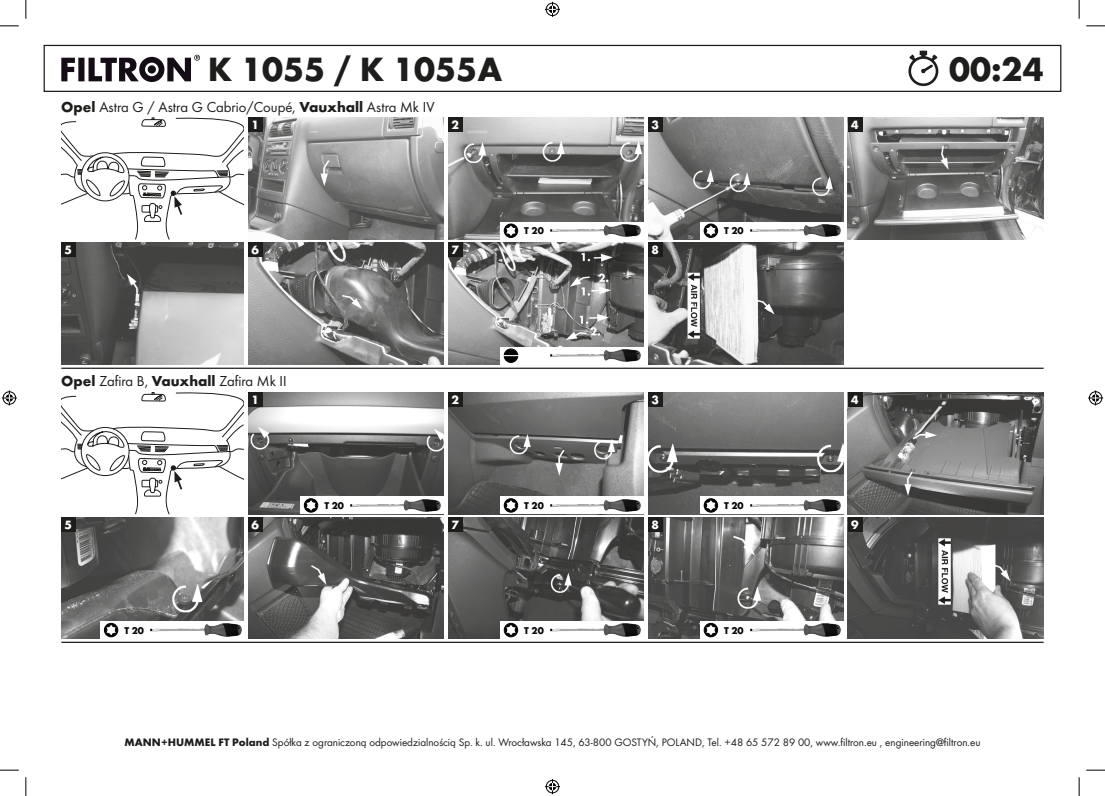
<style>
.page{position:relative;width:1105px;height:796px;background:#fff}
.page>*{position:absolute;margin:0;border:0;box-sizing:border-box;transform-origin:0 0}
.t1{font:700 35px "Futura";color:#1d1d1b}
.t2{font:15px "Futura Boo";color:#1d1d1b}
.t3{font:700 12.5px "Futura";color:#fff}
.t4{font:11.25px "Futura Boo";color:#1d1d1b}
.t5{font:700 10.12px "Futura";color:#020203}
.s1{font-family:"Futura";font-weight:700}
</style>
<div class="page">
<div style="left:44px;top:45px;width:1016px;height:47px;border:1px solid #1d1d1b"></div>
<svg style="left:61px;top:55px;width:139px;height:27px"></svg>
<hr style="left:61px;top:368px;width:982px;height:1px;background:#1d1d1b">
<img style="left:448px;top:118px;width:195px;height:122px">
<div style="left:448px;top:118px;width:14px;height:14px;background:#1d1d1b"></div>
<div style="left:500px;top:222px;width:143px;height:18px;background:#fff"></div>
<img style="left:550px;top:225px;width:90px;height:12px">
<div style="left:504px;top:224px;width:13px;height:14px;border:1px solid #020203;border-radius:50%"></div>
<svg style="left:504px;top:224px;width:13px;height:13px"></svg>
<img style="left:648px;top:118px;width:195px;height:122px">
<div style="left:647px;top:118px;width:15px;height:14px;background:#1d1d1b"></div>
<div style="left:700px;top:222px;width:143px;height:18px;background:#fff"></div>
<img style="left:750px;top:225px;width:90px;height:12px">
<div style="left:703px;top:224px;width:14px;height:14px;border:1px solid #020203;border-radius:50%"></div>
<svg style="left:704px;top:224px;width:13px;height:13px"></svg>
<img style="left:648px;top:243px;width:195px;height:121px">
<div style="left:647px;top:243px;width:15px;height:14px;background:#1d1d1b"></div>
<img style="left:448px;top:243px;width:195px;height:121px">
<div style="left:448px;top:243px;width:14px;height:14px;background:#1d1d1b"></div>
<div style="left:500px;top:347px;width:143px;height:17px;background:#fff"></div>
<img style="left:550px;top:350px;width:90px;height:12px">
<svg style="left:503px;top:349px;width:15px;height:14px"></svg>
<img style="left:847px;top:118px;width:196px;height:122px">
<div style="left:847px;top:118px;width:14px;height:14px;background:#1d1d1b"></div>
<img style="left:248px;top:243px;width:196px;height:121px">
<div style="left:248px;top:243px;width:14px;height:14px;background:#1d1d1b"></div>
<img style="left:61px;top:242px;width:183px;height:122px">
<div style="left:61px;top:242px;width:14px;height:14px;background:#1d1d1b"></div>
<img style="left:248px;top:118px;width:196px;height:122px">
<div style="left:248px;top:118px;width:14px;height:14px;background:#1d1d1b"></div>
<svg style="left:61px;top:118px;width:183px;height:122px"></svg>
<img style="left:248px;top:392px;width:196px;height:122px">
<div style="left:248px;top:392px;width:14px;height:15px;background:#1d1d1b"></div>
<div style="left:301px;top:496px;width:143px;height:18px;background:#fff"></div>
<img style="left:350px;top:499px;width:91px;height:12px">
<div style="left:304px;top:498px;width:14px;height:14px;border:1px solid #020203;border-radius:50%"></div>
<svg style="left:304px;top:499px;width:14px;height:13px"></svg>
<img style="left:248px;top:517px;width:196px;height:122px">
<div style="left:248px;top:517px;width:14px;height:14px;background:#1d1d1b"></div>
<img style="left:448px;top:517px;width:195px;height:122px">
<div style="left:448px;top:517px;width:14px;height:14px;background:#1d1d1b"></div>
<div style="left:500px;top:621px;width:143px;height:18px;background:#fff"></div>
<img style="left:550px;top:624px;width:90px;height:12px">
<svg style="left:504px;top:623px;width:13px;height:14px"></svg>
<img style="left:648px;top:517px;width:195px;height:122px">
<div style="left:647px;top:517px;width:15px;height:14px;background:#1d1d1b"></div>
<div style="left:700px;top:621px;width:143px;height:18px;background:#fff"></div>
<img style="left:750px;top:624px;width:90px;height:12px">
<div style="left:703px;top:623px;width:14px;height:14px;border:1px solid #020203;border-radius:50%"></div>
<svg style="left:704px;top:623px;width:13px;height:14px"></svg>
<img style="left:847px;top:517px;width:196px;height:122px">
<div style="left:847px;top:517px;width:14px;height:14px;background:#1d1d1b"></div>
<img style="left:847px;top:392px;width:196px;height:122px">
<div style="left:847px;top:392px;width:14px;height:15px;background:#1d1d1b"></div>
<img style="left:448px;top:392px;width:195px;height:122px">
<div style="left:448px;top:392px;width:14px;height:15px;background:#1d1d1b"></div>
<div style="left:500px;top:496px;width:143px;height:18px;background:#fff"></div>
<img style="left:550px;top:499px;width:90px;height:12px">
<div style="left:504px;top:498px;width:13px;height:14px;border:1px solid #020203;border-radius:50%"></div>
<svg style="left:504px;top:499px;width:13px;height:13px"></svg>
<img style="left:648px;top:392px;width:195px;height:122px">
<div style="left:647px;top:392px;width:15px;height:15px;background:#1d1d1b"></div>
<div style="left:700px;top:496px;width:143px;height:18px;background:#fff"></div>
<img style="left:750px;top:499px;width:90px;height:12px">
<div style="left:703px;top:498px;width:14px;height:14px;border:1px solid #020203;border-radius:50%"></div>
<svg style="left:704px;top:499px;width:13px;height:13px"></svg>
<img style="left:61px;top:517px;width:183px;height:122px">
<div style="left:61px;top:517px;width:14px;height:14px;background:#1d1d1b"></div>
<div style="left:101px;top:621px;width:143px;height:18px;background:#fff"></div>
<img style="left:150px;top:624px;width:91px;height:12px">
<svg style="left:104px;top:623px;width:14px;height:14px"></svg>
<svg style="left:61px;top:392px;width:183px;height:122px"></svg>
<hr style="left:61px;top:642px;width:982px;height:1px;background:#1d1d1b">
<svg style="left:908px;top:51px;width:30px;height:35px"></svg>
<svg style="left:0;top:25px;width:19px;height:2px"></svg>
<svg style="left:1086px;top:25px;width:18px;height:2px"></svg>
<svg style="left:0;top:769px;width:19px;height:2px"></svg>
<svg style="left:1086px;top:769px;width:18px;height:2px"></svg>
<svg style="left:25px;top:0;width:2px;height:19px"></svg>
<svg style="left:25px;top:777px;width:2px;height:19px"></svg>
<svg style="left:1078px;top:0;width:1px;height:19px"></svg>
<svg style="left:1078px;top:777px;width:1px;height:19px"></svg>
<svg style="left:545px;top:2px;width:15px;height:15px"></svg>
<svg style="left:545px;top:779px;width:15px;height:15px"></svg>
<svg style="left:2px;top:390px;width:15px;height:15px"></svg>
<svg style="left:1088px;top:390px;width:14px;height:15px"></svg>
<h1 class="t1" style="left:208px;top:44px;width:296px">K 1055 / K 1055A</h1>
<h1 class="t1" style="left:948px;top:44px;width:96px">00:24</h1>
<h2 class="t2" style="left:61px;top:96px;width:374px"><span class="s1">Opel</span> Astra G / Astra G Cabrio/Coupé, <span class="s1">Vauxhall</span> Astra Mk IV</h2>
<p class="t3" style="left:451px;top:116px;width:9px">2</p>
<p class="t3" style="left:651px;top:116px;width:9px">3</p>
<p class="t3" style="left:251px;top:116px;width:9px">1</p>
<p class="t3" style="left:851px;top:116px;width:9px">4</p>
<p class="t3" style="left:65px;top:241px;width:9px">5</p>
<p class="t3" style="left:251px;top:241px;width:9px">6</p>
<h2 class="t2" style="left:61px;top:371px;width:227px"><span class="s1">Opel</span> Zafira B, <span class="s1">Vauxhall</span> Zafira Mk II</h2>
<p class="t3" style="left:251px;top:391px;width:9px">1</p>
<p class="t5" style="left:324px;top:498px;width:21px">T 20</p>
<p class="t5" style="left:524px;top:223px;width:21px">T 20</p>
<p class="t3" style="left:451px;top:241px;width:9px">7</p>
<p class="t3" style="left:651px;top:241px;width:9px">8</p>
<p class="t5" style="left:724px;top:223px;width:21px">T 20</p>
<p class="t3" style="left:451px;top:391px;width:9px">2</p>
<p class="t3" style="left:851px;top:391px;width:9px">4</p>
<p class="t3" style="left:651px;top:391px;width:9px">3</p>
<p class="t5" style="left:524px;top:498px;width:21px">T 20</p>
<p class="t5" style="left:724px;top:498px;width:21px">T 20</p>
<p class="t3" style="left:65px;top:515px;width:9px">5</p>
<p class="t5" style="left:124px;top:623px;width:21px">T 20</p>
<p class="t3" style="left:251px;top:515px;width:9px">6</p>
<p class="t3" style="left:451px;top:515px;width:9px">7</p>
<p class="t5" style="left:524px;top:623px;width:21px">T 20</p>
<p class="t3" style="left:651px;top:515px;width:9px">8</p>
<p class="t5" style="left:724px;top:623px;width:21px">T 20</p>
<p class="t3" style="left:851px;top:515px;width:9px">9</p>
<p class="t4" style="left:124px;top:734px;width:857px"><span class="s1">MANN+HUMMEL FT Poland</span> Spółka z ograniczoną odpowiedzialnością Sp. k. ul. Wrocławska 145, 63-800 GOSTYŃ, POLAND, Tel. +48 65 572 89 00, www.filtron.eu , engineering@filtron.eu</p>
</div>
